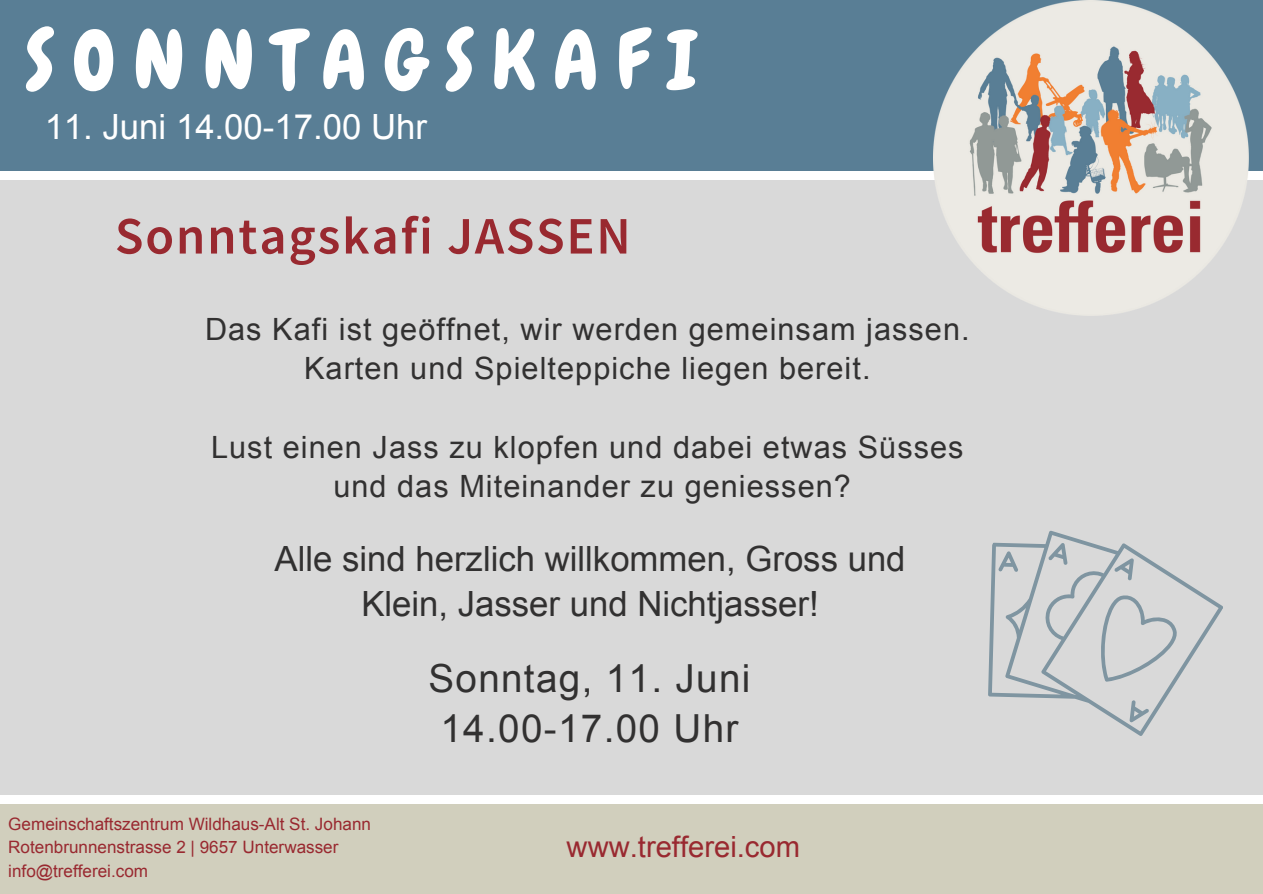
<style>
.page{position:relative;width:1263px;height:894px;background:#fff}
.page>*{position:absolute;margin:0;border:0;box-sizing:border-box;transform-origin:0 0}
.t1{font:81.75px "Chewy";letter-spacing:.22em;color:#fff}
.t2{font:600 52.65px "Source Sans Pro";letter-spacing:.035em;color:#992930}
.t3{font:38.7px "Arial";letter-spacing:.035em;color:#323131}
.t4{font:34.8px/45.2px "Arial";color:#323131;text-align:center}
.t5{font:34.8px "Arial";color:#fff}
.t6{font:30.75px "Arial";letter-spacing:.035em;color:#323131}
.t7{font:29.25px "Arial";color:#992930}
.t8{font:17.1px "Arial";color:#992930}
</style>
<div class="page">
<div style="left:0;top:0;width:1262px;height:171px;background:#597e95"></div>
<div style="left:0;top:180px;width:1262px;height:614px;background:#d9d9d9"></div>
<div style="left:0;top:803px;width:1262px;height:90px;background:#d1cfbd"></div>
<img style="left:934px;top:0;width:315px;height:315px">
<svg style="left:988px;top:530px;width:235px;height:206px"></svg>
<svg style="left:1113px;top:554px;width:24px;height:26px"></svg>
<svg style="left:1048px;top:540px;width:25px;height:25px"></svg>
<svg style="left:998px;top:549px;width:25px;height:27px"></svg>
<svg style="left:1085px;top:589px;width:99px;height:137px"></svg>
<p class="t1" style="left:26px;top:9px;width:672px">SONNTAGSKAFI</p>
<p class="t5" style="left:45px;top:107px;width:384px">11. Juni 14.00-17.00 Uhr</p>
<p class="t2" style="left:115px;top:203px;width:517px">Sonntagskafi JASSEN</p>
<p class="t6" style="left:205px;top:312px;width:766px">Das Kafi ist geöffnet, wir werden gemeinsam jassen.</p>
<p class="t6" style="left:304px;top:351px;width:568px">Karten und Spielteppiche liegen bereit.</p>
<p class="t6" style="left:211px;top:430px;width:754px">Lust einen Jass zu klopfen und dabei etwas Süsses</p>
<p class="t6" style="left:333px;top:469px;width:519px">und das Miteinander zu geniessen?</p>
<p class="t4" style="left:275px;top:536px;width:633px">Alle sind herzlich willkommen, Gross und<br>Klein, Jasser und Nichtjasser!</p>
<p class="t3" style="left:428px;top:656px;width:323px">Sonntag, 11. Juni</p>
<p class="t3" style="left:440px;top:707px;width:299px">14.00-17.00 Uhr</p>
<p class="t8" style="left:8px;top:813px;width:364px">Gemeinschaftszentrum Wildhaus-Alt St. Johann</p>
<p class="t8" style="left:8px;top:837px;width:332px">Rotenbrunnenstrasse 2 | 9657 Unterwasser</p>
<p class="t8" style="left:8px;top:861px;width:141px">info@trefferei.com</p>
<p class="t7" style="left:567px;top:830px;width:235px">www.trefferei.com</p>
</div>
